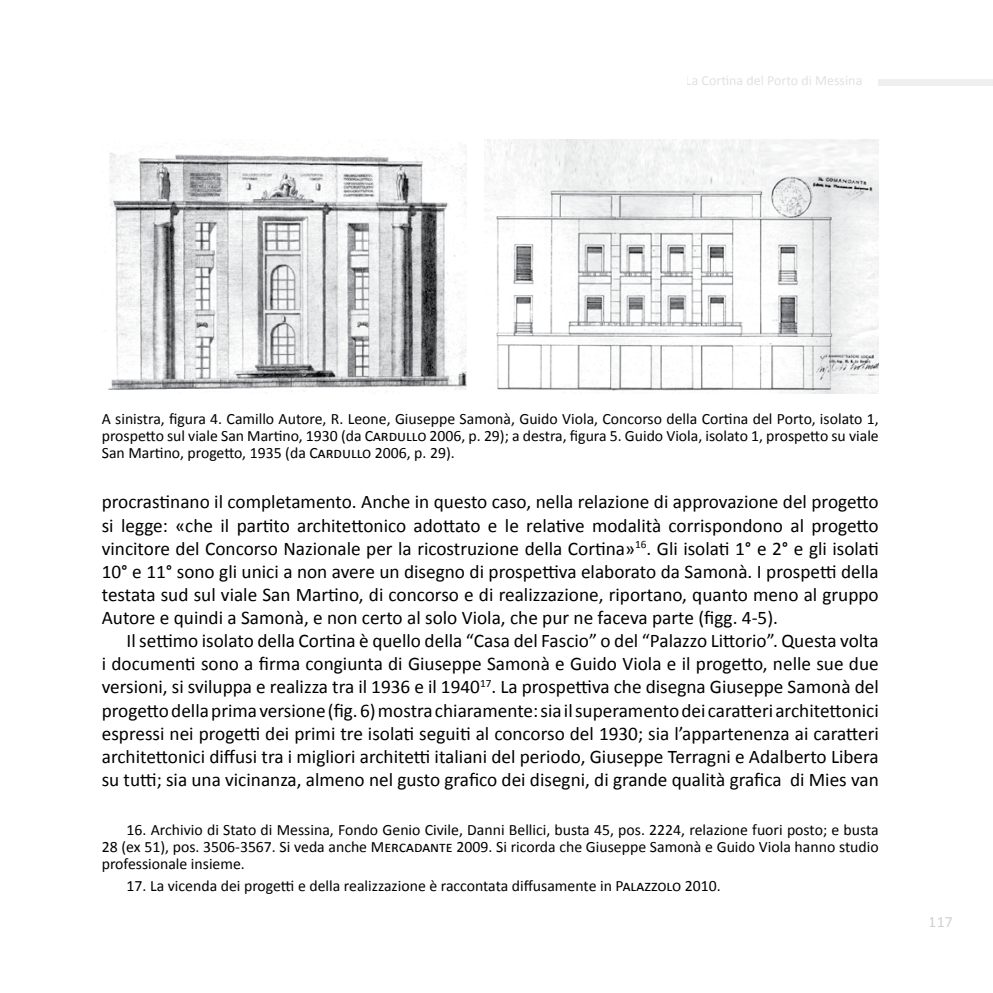
<style>
.page{position:relative;width:993px;height:993px;background:#fff}
.page>*{position:absolute;margin:0;border:0;box-sizing:border-box;transform-origin:0 0}
.t1{font:19.25px/23.1px "Calibri";color:#000;text-align:justify}
.t2{font:15.75px/17.2px "Calibri";color:#000;text-align:justify}
.t3{font:15.75px "Calibri";color:#a9abae}
.t4{font:14px "Calibri";color:#c9c9c9}
</style>
<div class="page">
<div style="left:878px;top:79px;width:114px;height:6px;background:#f0efef"></div>
<img style="left:108px;top:144px;width:358px;height:248px">
<img style="left:484px;top:139px;width:394px;height:254px">
<p class="t4" style="left:685px;top:71px;width:178px">La Cortina del Porto di Messina</p>
<p class="t2" style="left:102px;top:409px;width:778px">A sinistra, figura 4. Camillo Autore, R. Leone, Giuseppe Samonà, Guido Viola, Concorso della Cortina del Porto, isolato 1, prospetto sul viale San Martino, 1930 (da Cardullo 2006, p. 29); a destra, figura 5. Guido Viola, isolato 1, prospetto su viale San Martino, progetto, 1935 (da Cardullo 2006, p. 29).</p>
<p class="t1" style="left:102px;top:490px;width:778px">procrastinano il completamento. Anche in questo caso, nella relazione di approvazione del progetto si legge: «che il partito architettonico adottato e le relative modalità corrispondono al progetto vincitore del Concorso Nazionale per la ricostruzione della Cortina»<sup>16</sup>. Gli isolati 1° e 2° e gli isolati 10° e 11° sono gli unici a non avere un disegno di prospettiva elaborato da Samonà. I prospetti della testata sud sul viale San Martino, di concorso e di realizzazione, riportano, quanto meno al gruppo Autore e quindi a Samonà, e non certo al solo Viola, che pur ne faceva parte (figg. 4-5).</p>
<p class="t1" style="left:102px;top:628px;width:778px;text-indent:25px">Il settimo isolato della Cortina è quello della “Casa del Fascio” o del “Palazzo Littorio”. Questa volta i documenti sono a firma congiunta di Giuseppe Samonà e Guido Viola e il progetto, nelle sue due versioni, si sviluppa e realizza tra il 1936 e il 1940<sup>17</sup>. La prospettiva che disegna Giuseppe Samonà del progetto della prima versione (fig. 6) mostra chiaramente: sia il superamento dei caratteri architettonici espressi nei progetti dei primi tre isolati seguiti al concorso del 1930; sia l’appartenenza ai caratteri architettonici diffusi tra i migliori architetti italiani del periodo, Giuseppe Terragni e Adalberto Libera su tutti; sia una vicinanza, almeno nel gusto grafico dei disegni, di grande qualità grafica di Mies van</p>
<p class="t2" style="left:102px;top:820px;width:778px;text-indent:25px">16. Archivio di Stato di Messina, Fondo Genio Civile, Danni Bellici, busta 45, pos. 2224, relazione fuori posto; e busta 28 (ex 51), pos. 3506-3567. Si veda anche Mercadante 2009. Si ricorda che Giuseppe Samonà e Guido Viola hanno studio professionale insieme.</p>
<p class="t2" style="left:126px;top:876px;width:595px">17. La vicenda dei progetti e della realizzazione è raccontata diffusamente in Palazzolo 2010.</p>
<p class="t3" style="left:928px;top:910px;width:25px">117</p>
</div>
